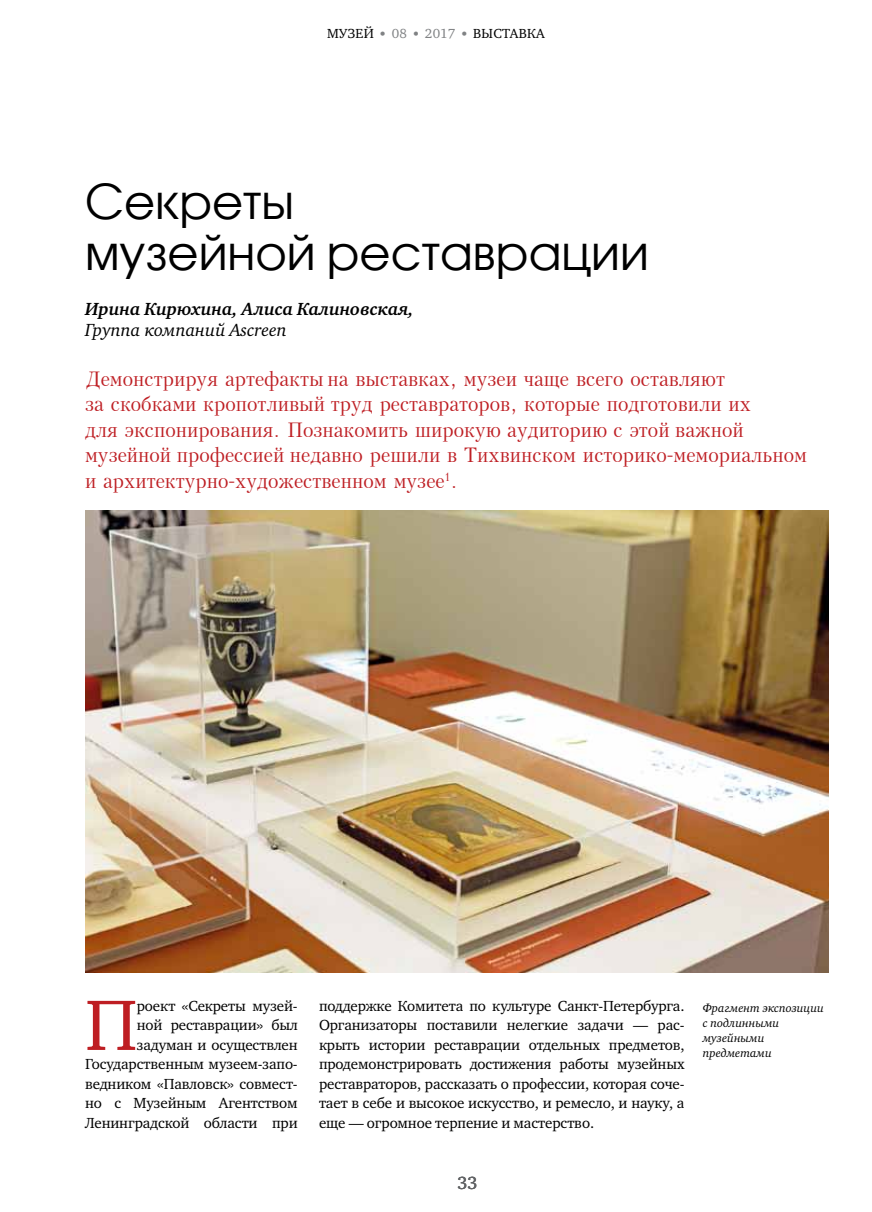
<style>
.page{position:relative;width:872px;height:1212px;background:#fff}
.page>*{position:absolute;margin:0;border:0;box-sizing:border-box;transform-origin:0 0}
.t1{font:73.05px "Charter C";color:#be1e23}
.t2{font:48px/51px "Avant Garde CTT";color:#000}
.t3{font:21px/25.5px "Peterburg";color:#be1e23;scale:.95 1}
.t4{font:italic 700 18px "Charter C";color:#000}
.t5{font:italic 18px "Charter C";color:#000}
.t6{font:18px "Charter C";color:#626466}
.t7{font:15px/19.5px "Charter C";letter-spacing:-.01em;color:#000;text-align:justify}
.t8{font:13.5px "Charter C";letter-spacing:.02em;color:#000}
.t9{font:13.5px "Charter C";letter-spacing:.015em;color:#808284}
.t10{font:italic 12px/15px "Charter C";color:#000}
</style>
<div class="page">
<img style="left:85px;top:511px;width:743px;height:461px">
<p class="t8" style="left:327px;top:26px;width:48px">музей</p>
<p class="t9" style="left:380px;top:26px;width:28px">● 08</p>
<p class="t9" style="left:414px;top:26px;width:43px">● 2017</p>
<p class="t8" style="left:462px;top:26px;width:84px"><sup>●</sup> Выставка</p>
<h2 class="t2" style="left:85px;top:175px;width:565px">Секреты<br>музейной реставрации</h2>
<p class="t4" style="left:85px;top:299px;width:330px">Ирина Кирюхина, Алиса Калиновская,</p>
<p class="t5" style="left:85px;top:320px;width:203px">Группа компаний Ascreen</p>
<p class="t3" style="left:85px;top:366px;width:761px">Демонстрируя артефакты на выставках, музеи чаще всего оставляют<br>за скобками кропотливый труд реставраторов, которые подготовили их<br>для экспонирования. Познакомить широкую аудиторию с этой важной музейной профессией недавно решили в Тихвинском историко-мемориальном и архитектурно-художественном музее<sup>1</sup>.</p>
<p class="t7" style="left:85px;top:996px;width:214px;text-align:right">роект «Секреты музей-<br>ной реставрации» был задуман и осуществлен<br>Государственным музеем-запо&shy;ведником «Павловск» совмест&shy;но с Музейным Агентством<br>Ленинградской области при</p>
<h1 class="t1" style="left:85px;top:985px;width:54px">П</h1>
<p class="t7" style="left:319px;top:996px;width:367px">поддержке Комитета по культуре Санкт-Петербурга.<br>Организаторы поставили нелегкие задачи — рас&shy;крыть истории реставрации отдельных предметов, продемонстрировать достижения работы музейных реставраторов, рассказать о профессии, которая соче&shy;тает в себе и высокое искусство, и ремесло, и науку, а еще — огромное терпение и мастерство.</p>
<p class="t10" style="left:702px;top:1001px;width:123px">Фрагмент экспозиции с подлинными музейными предметами</p>
<p class="t6" style="left:457px;top:1173px;width:22px">33</p>
</div>
